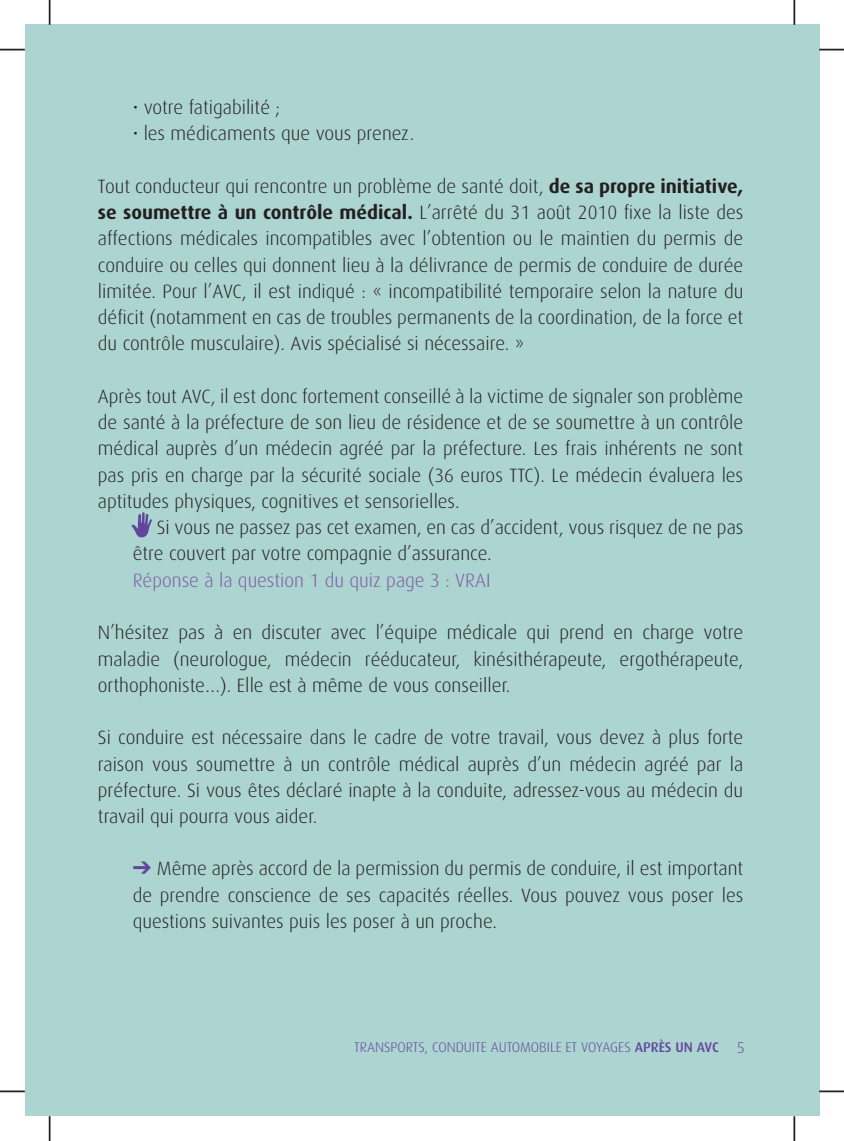
<style>
.page{position:relative;width:844px;height:1141px;background:#fff}
.page>*{position:absolute;margin:0;border:0;box-sizing:border-box;transform-origin:0 0}
.t1{font:300 19.25px/26.2px "Dax";color:#231f20;text-align:justify}
.t2{font:300 19.25px "Dax";color:#8057a4}
.t3{font:300 14px "Dax";color:#61469c}
.s1{font-weight:700}
.s2{color:#61469c}
.s3{font-weight:500}
.s4{font-size:15.75px;color:#6a4689}
</style>
<div class="page">
<div style="left:25px;top:25px;width:794px;height:1091px;background:#acd4d0"></div>
<svg style="left:131px;top:512px;width:21px;height:25px"></svg>
<svg style="left:0;top:49px;width:25px;height:1px"></svg>
<svg style="left:49px;top:0;width:1px;height:25px"></svg>
<svg style="left:819px;top:49px;width:24px;height:1px"></svg>
<hr style="left:793px;top:0;width:2px;height:25px;background:#231f20">
<hr style="left:0;top:1090px;width:25px;height:2px;background:#231f20">
<svg style="left:49px;top:1116px;width:1px;height:25px"></svg>
<hr style="left:819px;top:1090px;width:24px;height:2px;background:#231f20">
<hr style="left:793px;top:1116px;width:2px;height:25px;background:#231f20">
<p class="t1" style="left:133px;top:95px;width:149px">• votre fatigabilité ;</p>
<p class="t1" style="left:133px;top:121px;width:283px">• les médicaments que vous prenez.</p>
<p class="t1" style="left:98px;top:173px;width:646px">Tout conducteur qui rencontre un problème de santé doit, <span class="s1">de sa propre initiative, se soumettre à un contrôle médical.</span> L’arrêté du 31 août 2010 fixe la liste des affections médicales incompatibles avec l’obtention ou le maintien du permis de conduire ou celles qui donnent lieu à la délivrance de permis de conduire de durée limitée. Pour l’AVC, il est indiqué : « incompatibilité temporaire selon la nature du déficit (notamment en cas de troubles permanents de la coordination, de la force et du contrôle musculaire). Avis spécialisé si nécessaire. »</p>
<p class="t1" style="left:98px;top:383px;width:646px">Après tout AVC, il est donc fortement conseillé à la victime de signaler son problème de santé à la préfecture de son lieu de résidence et de se soumettre à un contrôle médical auprès d’un médecin agréé par la préfecture. Les frais inhérents ne sont pas pris en charge par la sécurité sociale (36 euros TTC). Le médecin évaluera les aptitudes physiques, cognitives et sensorielles.</p>
<p class="t1" style="left:133px;top:515px;width:612px;text-indent:24px">Si vous ne passez pas cet examen, en cas d’accident, vous risquez de ne pas être couvert par votre compagnie d’assurance.</p>
<p class="t2" style="left:133px;top:570px;width:359px">Réponse à la question 1 du quiz page 3 : VRAI</p>
<p class="t1" style="left:98px;top:620px;width:646px">N’hésitez pas à en discuter avec l’équipe médicale qui prend en charge votre maladie (neurologue, médecin rééducateur, kinésithérapeute, ergothérapeute, orthophoniste…). Elle est à même de vous conseiller.</p>
<p class="t1" style="left:98px;top:725px;width:646px">Si conduire est nécessaire dans le cadre de votre travail, vous devez à plus forte raison vous soumettre à un contrôle médical auprès d’un médecin agréé par la préfecture. Si vous êtes déclaré inapte à la conduite, adressez-vous au médecin du travail qui pourra vous aider.</p>
<p class="t1" style="left:133px;top:856px;width:612px"><span class="s2">➔</span> Même après accord de la permission du permis de conduire, il est important de prendre conscience de ses capacités réelles. Vous pouvez vous poser les questions suivantes puis les poser à un proche.</p>
<p class="t3" style="left:354px;top:1039px;width:392px">TRANSPORTS, CONDUITE AUTOMOBILE ET VOYAGES <span class="s3">APRÈS UN AVC</span> <span class="s4">5</span></p>
</div>
